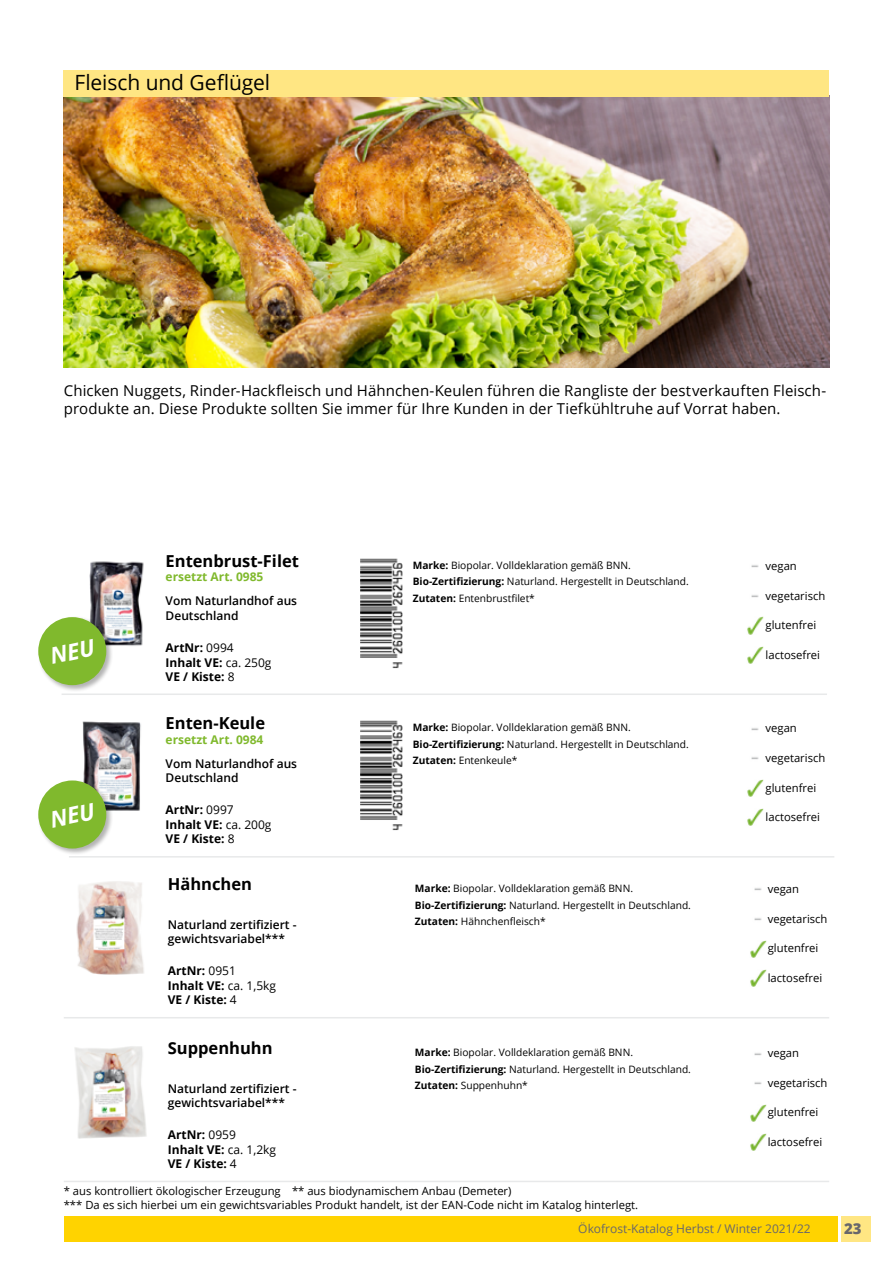
<style>
.page{position:relative;width:893px;height:1263px;background:#fff}
.page>*{position:absolute;margin:0;border:0;box-sizing:border-box;transform-origin:0 0}
.Rubriküberschrift{font:21px "Open Sans";letter-spacing:-.005em;color:#000}
.Produkttitel{font:700 16.5px "Open Sans";color:#000}
.Fließtext{font:15px/18px "Open Sans";letter-spacing:.005em;color:#000}
.t1{font:800 15px "Open Sans";color:#68676c}
.Listing__Art_Inhalt{font:700 12px "Open Sans";color:#000}
.Produktuntertitel{font:600 12px/14.4px "Open Sans";color:#000}
.t2{font:12px "Open Sans";color:#68676c}
.Produktuntertitel-2{font:700 12px "Open Sans";color:#80b92d}
.Text_klein{font:11.25px "Open Sans";color:#000}
.veg__gluten_lactose{font:11.25px "Open Sans";color:#000}
.Listing__Marke__Zut{font:10.2px "Open Sans";color:#000}
.s1{font-weight:400}
.s2{font-weight:700}
</style>
<div class="page">
<div style="left:64px;top:1216px;width:774px;height:26px;background:#ffd300"></div>
<div style="left:841px;top:1216px;width:30px;height:26px;background:#ffe683"></div>
<img style="left:64px;top:97px;width:765px;height:271px">
<div style="left:64px;top:70px;width:765px;height:27px;background:#ffe683"></div>
<img style="left:76px;top:881px;width:68px;height:93px">
<img style="left:754px;top:888px;width:8px;height:3px">
<img style="left:754px;top:918px;width:8px;height:3px">
<img style="left:750px;top:940px;width:16px;height:17px">
<img style="left:750px;top:970px;width:16px;height:17px">
<hr style="left:64px;top:1017px;width:765px;height:1px;background:#e8e9ea">
<hr style="left:62px;top:693px;width:765px;height:2px;background:#e8e9ea">
<img style="left:89px;top:561px;width:55px;height:85px">
<img style="left:751px;top:565px;width:8px;height:3px">
<img style="left:751px;top:595px;width:8px;height:3px">
<img style="left:747px;top:617px;width:17px;height:17px">
<img style="left:747px;top:646px;width:17px;height:17px">
<img style="left:360px;top:558px;width:43px;height:110px">
<img style="left:83px;top:721px;width:58px;height:90px">
<img style="left:751px;top:728px;width:8px;height:3px">
<img style="left:751px;top:757px;width:8px;height:3px">
<img style="left:747px;top:779px;width:17px;height:17px">
<img style="left:747px;top:809px;width:17px;height:17px">
<img style="left:360px;top:720px;width:43px;height:111px">
<div style="left:37px;top:616px;width:76px;height:76px;background:#000;opacity:.3"></div>
<div style="left:38px;top:617px;width:68px;height:68px;background:#80b92d;border-radius:50%"></div>
<div style="left:37px;top:780px;width:76px;height:75px;background:#000;opacity:.3"></div>
<div style="left:38px;top:780px;width:68px;height:68px;background:#80b92d;border-radius:50%"></div>
<hr style="left:69px;top:856px;width:765px;height:1px;background:#e8e9ea">
<hr style="left:64px;top:1181px;width:765px;height:1px;background:#e8e9ea">
<img style="left:74px;top:1046px;width:73px;height:92px">
<img style="left:754px;top:1053px;width:8px;height:3px">
<img style="left:754px;top:1082px;width:8px;height:3px">
<img style="left:750px;top:1104px;width:16px;height:17px">
<img style="left:750px;top:1134px;width:16px;height:17px">
<p class="Rubriküberschrift" style="left:74px;top:68px;width:197px">Fleisch und Geflügel</p>
<p class="Fließtext" style="left:64px;top:381px;width:764px">Chicken Nuggets, Rinder-Hackfleisch und Hähnchen-Keulen führen die Rangliste der bestverkauften Fleisch&shy;produkte an. Diese Produkte sollten Sie immer für Ihre Kunden in der Tiefkühltruhe auf Vorrat haben.</p>
<p class="Produkttitel" style="left:166px;top:549px;width:135px">Entenbrust-Filet</p>
<p class="Produktuntertitel-2" style="left:166px;top:569px;width:99px">ersetzt Art. 0985</p>
<p class="Produktuntertitel" style="left:166px;top:594px;width:133px">Vom Naturlandhof aus<br>Deutschland</p>
<p class="Listing__Art_Inhalt" style="left:166px;top:639px;width:70px">ArtNr: <span class="s1">0994</span></p>
<p class="Listing__Art_Inhalt" style="left:166px;top:654px;width:107px">Inhalt VE: <span class="s1">ca. 250g</span></p>
<p class="Listing__Art_Inhalt" style="left:166px;top:668px;width:71px">VE / Kiste: <span class="s1">8</span></p>
<p class="Produkttitel" style="left:166px;top:712px;width:101px">Enten-Keule</p>
<p class="Produktuntertitel-2" style="left:166px;top:731px;width:99px">ersetzt Art. 0984</p>
<p class="Produktuntertitel" style="left:166px;top:756px;width:133px">Vom Naturlandhof aus<br>Deutschland</p>
<p class="Listing__Art_Inhalt" style="left:166px;top:802px;width:70px">ArtNr: <span class="s1">0997</span></p>
<p class="Listing__Art_Inhalt" style="left:166px;top:816px;width:107px">Inhalt VE: <span class="s1">ca. 200g</span></p>
<p class="Listing__Art_Inhalt" style="left:166px;top:830px;width:71px">VE / Kiste: <span class="s1">8</span></p>
<p class="Produkttitel" style="left:168px;top:872px;width:86px">Hähnchen</p>
<p class="Produktuntertitel" style="left:168px;top:917px;width:130px">Naturland zertifiziert - gewichtsvariabel***</p>
<p class="Listing__Art_Inhalt" style="left:168px;top:962px;width:70px">ArtNr: <span class="s1">0951</span></p>
<p class="Listing__Art_Inhalt" style="left:168px;top:977px;width:110px">Inhalt VE: <span class="s1">ca. 1,5kg</span></p>
<p class="Listing__Art_Inhalt" style="left:168px;top:991px;width:71px">VE / Kiste: <span class="s1">4</span></p>
<p class="Produkttitel" style="left:168px;top:1036px;width:106px">Suppenhuhn</p>
<p class="Produktuntertitel" style="left:168px;top:1081px;width:130px">Naturland zertifiziert - gewichtsvariabel***</p>
<p class="Listing__Art_Inhalt" style="left:168px;top:1126px;width:70px">ArtNr: <span class="s1">0959</span></p>
<p class="Listing__Art_Inhalt" style="left:168px;top:1141px;width:110px">Inhalt VE: <span class="s1">ca. 1,2kg</span></p>
<p class="Listing__Art_Inhalt" style="left:168px;top:1155px;width:71px">VE / Kiste: <span class="s1">4</span></p>
<p class="Listing__Marke__Zut" style="left:413px;top:558px;width:220px"><span class="s2">Marke:</span> Biopolar. Volldeklaration gemäß BNN.</p>
<p class="Listing__Marke__Zut" style="left:413px;top:575px;width:278px"><span class="s2">Bio-Zertifizierung:</span> Naturland. Hergestellt in Deutschland.</p>
<p class="Listing__Marke__Zut" style="left:413px;top:591px;width:124px"><span class="s2">Zutaten:</span> Entenbrustfilet*</p>
<p class="Listing__Marke__Zut" style="left:413px;top:720px;width:220px"><span class="s2">Marke:</span> Biopolar. Volldeklaration gemäß BNN.</p>
<p class="Listing__Marke__Zut" style="left:413px;top:737px;width:278px"><span class="s2">Bio-Zertifizierung:</span> Naturland. Hergestellt in Deutschland.</p>
<p class="Listing__Marke__Zut" style="left:413px;top:753px;width:106px"><span class="s2">Zutaten:</span> Entenkeule*</p>
<p class="Listing__Marke__Zut" style="left:415px;top:881px;width:220px"><span class="s2">Marke:</span> Biopolar. Volldeklaration gemäß BNN.</p>
<p class="Listing__Marke__Zut" style="left:415px;top:898px;width:278px"><span class="s2">Bio-Zertifizierung:</span> Naturland. Hergestellt in Deutschland.</p>
<p class="Listing__Marke__Zut" style="left:415px;top:914px;width:132px"><span class="s2">Zutaten:</span> Hähnchenfleisch*</p>
<p class="Listing__Marke__Zut" style="left:415px;top:1045px;width:220px"><span class="s2">Marke:</span> Biopolar. Volldeklaration gemäß BNN.</p>
<p class="Listing__Marke__Zut" style="left:415px;top:1062px;width:278px"><span class="s2">Bio-Zertifizierung:</span> Naturland. Hergestellt in Deutschland.</p>
<p class="Listing__Marke__Zut" style="left:415px;top:1078px;width:114px"><span class="s2">Zutaten:</span> Suppenhuhn*</p>
<p class="Text_klein" style="left:64px;top:1183px;width:449px">* aus kontrolliert ökologischer Erzeugung ** aus biodynamischem Anbau (Demeter)</p>
<p class="Text_klein" style="left:64px;top:1198px;width:576px">*** Da es sich hierbei um ein gewichtsvariables Produkt handelt, ist der EAN-Code nicht im Katalog hinterlegt.</p>
<p class="veg__gluten_lactose" style="left:766px;top:558px;width:33px">vegan</p>
<p class="veg__gluten_lactose" style="left:766px;top:588px;width:61px">vegetarisch</p>
<p class="veg__gluten_lactose" style="left:766px;top:617px;width:52px">glutenfrei</p>
<p class="veg__gluten_lactose" style="left:766px;top:647px;width:56px">lactosefrei</p>
<p class="veg__gluten_lactose" style="left:766px;top:720px;width:33px">vegan</p>
<p class="veg__gluten_lactose" style="left:766px;top:750px;width:61px">vegetarisch</p>
<p class="veg__gluten_lactose" style="left:766px;top:780px;width:52px">glutenfrei</p>
<p class="veg__gluten_lactose" style="left:766px;top:809px;width:56px">lactosefrei</p>
<p class="veg__gluten_lactose" style="left:768px;top:881px;width:33px">vegan</p>
<p class="veg__gluten_lactose" style="left:768px;top:911px;width:61px">vegetarisch</p>
<p class="veg__gluten_lactose" style="left:768px;top:940px;width:52px">glutenfrei</p>
<p class="veg__gluten_lactose" style="left:768px;top:970px;width:56px">lactosefrei</p>
<p class="veg__gluten_lactose" style="left:768px;top:1045px;width:33px">vegan</p>
<p class="veg__gluten_lactose" style="left:768px;top:1075px;width:61px">vegetarisch</p>
<p class="veg__gluten_lactose" style="left:768px;top:1105px;width:52px">glutenfrei</p>
<p class="veg__gluten_lactose" style="left:768px;top:1134px;width:56px">lactosefrei</p>
<p class="t2" style="left:578px;top:1221px;width:234px">Ökofrost-Katalog Herbst / Winter 2021/22</p>
<h3 class="t1" style="left:844px;top:1217px;width:19px">23</h3>
</div>
